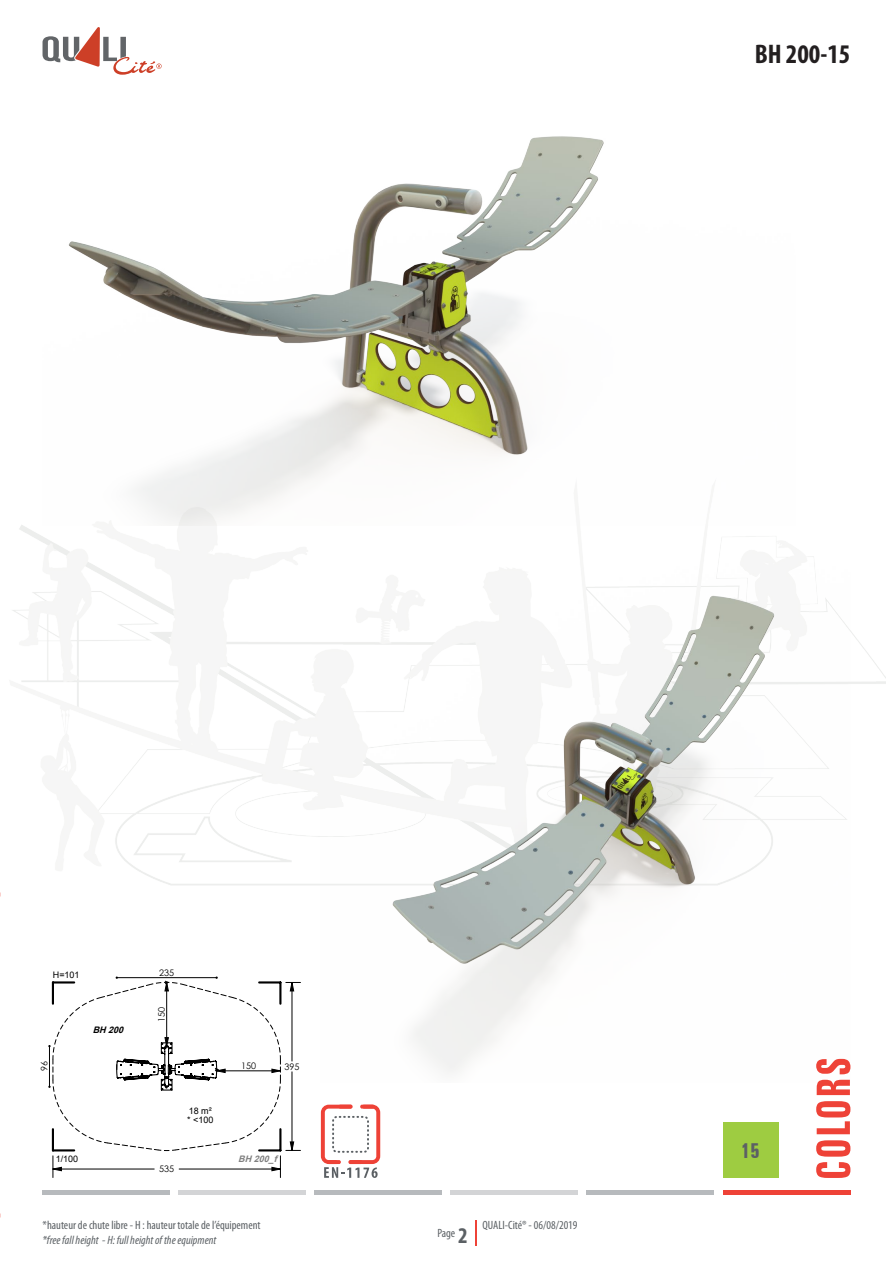
<style>
.page{position:relative;width:893px;height:1263px;background:#fff}
.page>*{position:absolute;margin:0;border:0;box-sizing:border-box;transform-origin:0 0}
.t1{font:700 condensed 27px "Myriad Pro";color:#231f20}
.t2{font:700 extra-condensed 21px "Zurich BT";color:#5c6065}
.t3{font:condensed 12px "Myriad Pro";color:#5b6064}
.t4{font:italic condensed 12px "Myriad Pro";color:#5b6064}
.t5{font:9px/9px "Arial";color:#000}
.t6{font:9px "Century Gothic";color:#000}
.t7{font:italic 700 9px "Arial";color:#808080}
.t8{font:italic 700 9px "Arial";color:#000}
.s1{font-weight:700;font-size:22.5px}
</style>
<div class="page">
<hr style="left:43px;top:1191px;width:127px;height:4px;background:#b7babd">
<hr style="left:179px;top:1191px;width:127px;height:4px;background:#d3d4d6">
<hr style="left:451px;top:1191px;width:127px;height:4px;background:#d3d4d6">
<hr style="left:315px;top:1191px;width:127px;height:4px;background:#b7babd">
<hr style="left:587px;top:1191px;width:127px;height:4px;background:#b7babd">
<svg style="left:816px;top:1082px;width:34px;height:96px"></svg>
<hr style="left:723px;top:1191px;width:127px;height:4px;background:#ee4237">
<svg style="left:475px;top:1220px;width:1px;height:26px"></svg>
<svg style="left:43px;top:27px;width:83px;height:16px"></svg>
<div style="left:723px;top:1123px;width:55px;height:55px;background:#9ecc41"></div>
<img style="left:43px;top:43px;width:673px;height:482px">
<svg style="left:321px;top:1105px;width:59px;height:73px"></svg>
<hr style="left:360px;top:1105px;width:14px;height:3px;background:#ee4237;border-radius:2px">
<hr style="left:339px;top:1105px;width:14px;height:3px;background:#ee4237;border-radius:2px">
<hr style="left:348px;top:1160px;width:14px;height:4px;background:#ee4237;border-radius:2px">
<hr style="left:327px;top:1160px;width:14px;height:4px;background:#ee4237;border-radius:2px">
<img style="left:321px;top:525px;width:529px;height:557px">
<svg style="left:48px;top:976px;width:252px;height:201px"></svg>
<p class="t1" style="left:755px;top:37px;width:97px">BH 200-15</p>
<p class="t5" style="left:53px;top:970px;width:28px">H=101</p>
<p class="t6" style="left:159px;top:966px;width:16px">235</p>
<p class="t6" style="left:155px;top:1022px;width:16px;rotate:-90deg">150</p>
<p class="t8" style="left:93px;top:1023px;width:35px">BH 200</p>
<p class="t6" style="left:38px;top:1071px;width:11px;rotate:-90deg">96</p>
<p class="t6" style="left:241px;top:1059px;width:16px">150</p>
<p class="t6" style="left:284px;top:1060px;width:16px">395</p>
<p class="t5" style="left:187px;top:1107px;width:28px">18 m² * &lt;100</p>
<p class="t5" style="left:56px;top:1154px;width:24px">1/100</p>
<p class="t7" style="left:238px;top:1152px;width:43px">BH 200_f</p>
<p class="t6" style="left:159px;top:1163px;width:16px">535</p>
<p class="t3" style="left:43px;top:1218px;width:220px">*hauteur de chute libre - H : hauteur totale de l’équipement</p>
<p class="t4" style="left:43px;top:1233px;width:175px">*free fall height - H: full height of the equipment</p>
<p class="t3" style="left:437px;top:1226px;width:32px">Page <span class="s1">2</span></p>
<p class="t3" style="left:482px;top:1218px;width:97px">QUALI-Cité® - 06/08/2019</p>
<p class="t2" style="left:741px;top:1139px;width:20px">15</p>
</div>
